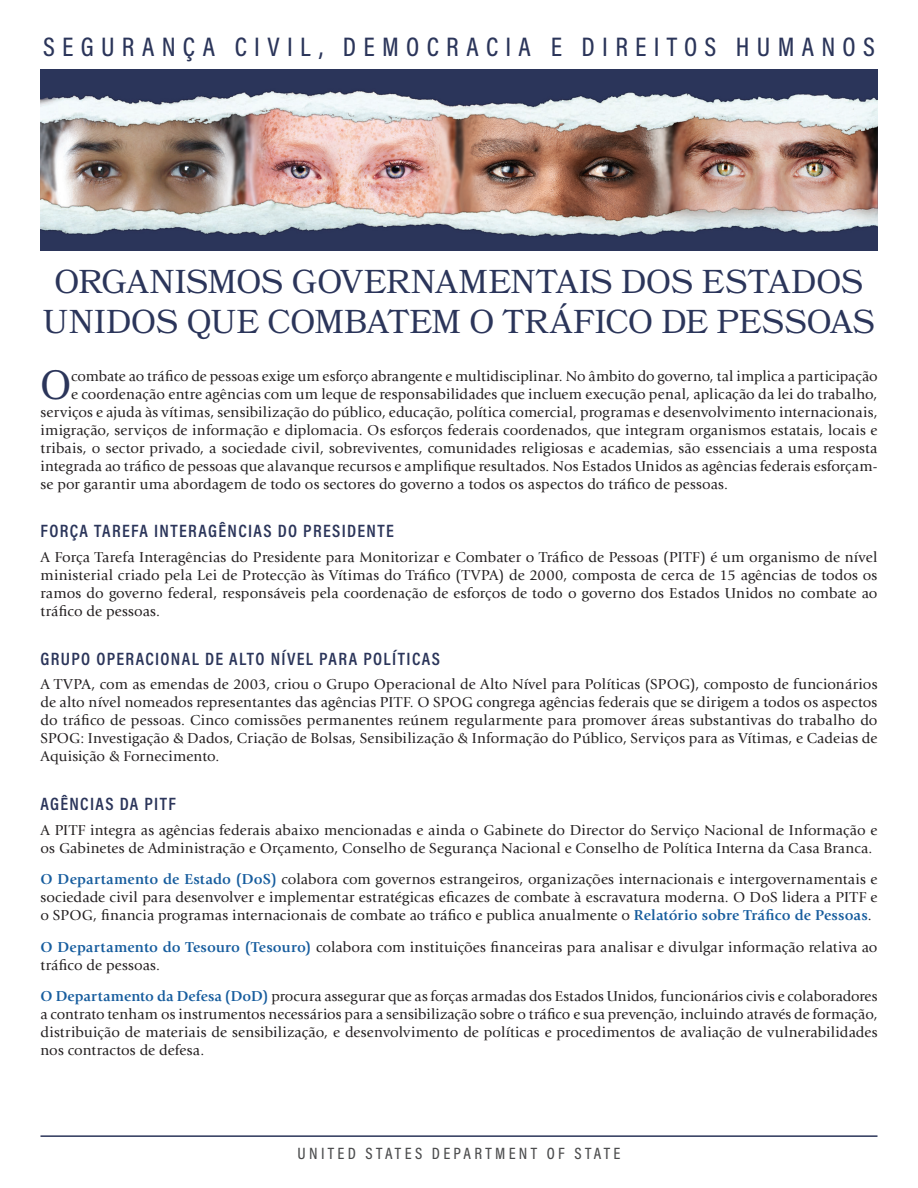
<style>
.page{position:relative;width:918px;height:1188px;background:#fff}
.page>*{position:absolute;margin:0;border:0;box-sizing:border-box;transform-origin:0 0}
._3_main_BODY{font:40.65px "Bookmania";color:#2b355a}
._1_section_HEAD{font:33px/39.6px "Bookmania";letter-spacing:-.005em;color:#2b355a;text-align:center}
.Tabs{font:500 27px "Acumin Pro Cond";letter-spacing:.27em;color:#2b355a}
._2nd_Sub_head{font:600 18px "Acumin Pro Cond";letter-spacing:.075em;color:#2b355a}
.t1{font:500 16.5px "Acumin Pro Cond";letter-spacing:.2em;color:#4b4c4d}
._3_main_BODY-2{font:15px/18px "Giovanni Std";letter-spacing:.01em;color:#231f20;text-align:justify}
.s1{font-weight:700;color:#175d9e}
</style>
<div class="page">
<img style="left:40px;top:69px;width:838px;height:182px">
<hr style="left:40px;top:1135px;width:838px;height:2px;background:#2b355a">
<p class="Tabs" style="left:43px;top:30px;width:833px">SEGURANÇA CIVIL, DEMOCRACIA E DIREITOS HUMANOS</p>
<p class="_1_section_HEAD" style="left:43px;top:262px;width:834px">ORGANISMOS GOVERNAMENTAIS DOS ESTADOS<br>UNIDOS QUE COMBATEM O TRÁFICO DE PESSOAS</p>
<p class="_3_main_BODY" style="left:40px;top:361px;width:32px">O</p>
<p class="_3_main_BODY-2" style="left:71px;top:367px;width:808px">combate ao tráfico de pessoas exige um esforço abrangente e multidisciplinar. No âmbito do governo, tal implica a participação</p>
<p class="_3_main_BODY-2" style="left:71px;top:385px;width:808px">e coordenação entre agências com um leque de responsabilidades que incluem execução penal, aplicação da lei do trabalho,</p>
<p class="_3_main_BODY-2" style="left:40px;top:403px;width:839px">serviços e ajuda às vítimas, sensibilização do público, educação, política comercial, programas e desenvolvimento internacionais,</p>
<p class="_3_main_BODY-2" style="left:40px;top:421px;width:839px">imigração, serviços de informação e diplomacia. Os esforços federais coordenados, que integram organismos estatais, locais e</p>
<p class="_3_main_BODY-2" style="left:40px;top:439px;width:838px">tribais, o sector privado, a sociedade civil, sobreviventes, comunidades religiosas e academias, são essenciais a uma resposta</p>
<p class="_3_main_BODY-2" style="left:40px;top:457px;width:839px">integrada ao tráfico de pessoas que alavanque recursos e amplifique resultados. Nos Estados Unidos as agências federais esforçam-</p>
<p class="_3_main_BODY-2" style="left:40px;top:475px;width:689px">se por garantir uma abordagem de todo os sectores do governo a todos os aspectos do tráfico de pessoas.</p>
<p class="_2nd_Sub_head" style="left:40px;top:519px;width:355px">FORÇA TAREFA INTERAGÊNCIAS DO PRESIDENTE</p>
<p class="_3_main_BODY-2" style="left:40px;top:548px;width:839px">A Força Tarefa Interagências do Presidente para Monitorizar e Combater o Tráfico de Pessoas (PITF) é um organismo de nível ministerial criado pela Lei de Protecção às Vítimas do Tráfico (TVPA) de 2000, composta de cerca de 15 agências de todos os ramos do governo federal, responsáveis pela coordenação de esforços de todo o governo dos Estados Unidos no combate ao tráfico de pessoas.</p>
<p class="_2nd_Sub_head" style="left:40px;top:647px;width:401px">GRUPO OPERACIONAL DE ALTO NÍVEL PARA POLÍTICAS</p>
<p class="_3_main_BODY-2" style="left:40px;top:676px;width:839px">A TVPA, com as emendas de 2003, criou o Grupo Operacional de Alto Nível para Políticas (SPOG), composto de funcionários de alto nível nomeados representantes das agências PITF. O SPOG congrega agências federais que se dirigem a todos os aspectos do tráfico de pessoas. Cinco comissões permanentes reúnem regularmente para promover áreas substantivas do trabalho do SPOG: Investigação &amp; Dados, Criação de Bolsas, Sensibilização &amp; Informação do Público, Serviços para as Vítimas, e Cadeias de Aquisição &amp; Fornecimento.</p>
<p class="_2nd_Sub_head" style="left:40px;top:792px;width:137px">AGÊNCIAS DA PITF</p>
<p class="_3_main_BODY-2" style="left:40px;top:821px;width:838px">A PITF integra as agências federais abaixo mencionadas e ainda o Gabinete do Director do Serviço Nacional de Informação e os Gabinetes de Administração e Orçamento, Conselho de Segurança Nacional e Conselho de Política Interna da Casa Branca.</p>
<p class="_3_main_BODY-2" style="left:40px;top:871px;width:839px"><span class="s1">O Departamento de Estado (DoS)</span> colabora com governos estrangeiros, organizações internacionais e intergovernamentais e sociedade civil para desenvolver e implementar estratégicas eficazes de combate à escravatura moderna. O DoS lidera a PITF e o SPOG, financia programas internacionais de combate ao tráfico e publica anualmente o <span class="s1">Relatório sobre Tráfico de Pessoas</span>.</p>
<p class="_3_main_BODY-2" style="left:40px;top:938px;width:839px"><span class="s1">O Departamento do Tesouro (Tesouro)</span> colabora com instituições financeiras para analisar e divulgar informação relativa ao tráfico de pessoas.</p>
<p class="_3_main_BODY-2" style="left:40px;top:988px;width:839px"><span class="s1">O Departamento da Defesa (DoD)</span> procura assegurar que as forças armadas dos Estados Unidos, funcionários civis e colaboradores a contrato tenham os instrumentos necessários para a sensibilização sobre o tráfico e sua prevenção, incluindo através de formação, distribuição de materiais de sensibilização, e desenvolvimento de políticas e procedimentos de avaliação de vulnerabilidades nos contractos de defesa.</p>
<p class="t1" style="left:298px;top:1142px;width:324px">UNITED STATES DEPARTMENT OF STATE</p>
</div>
